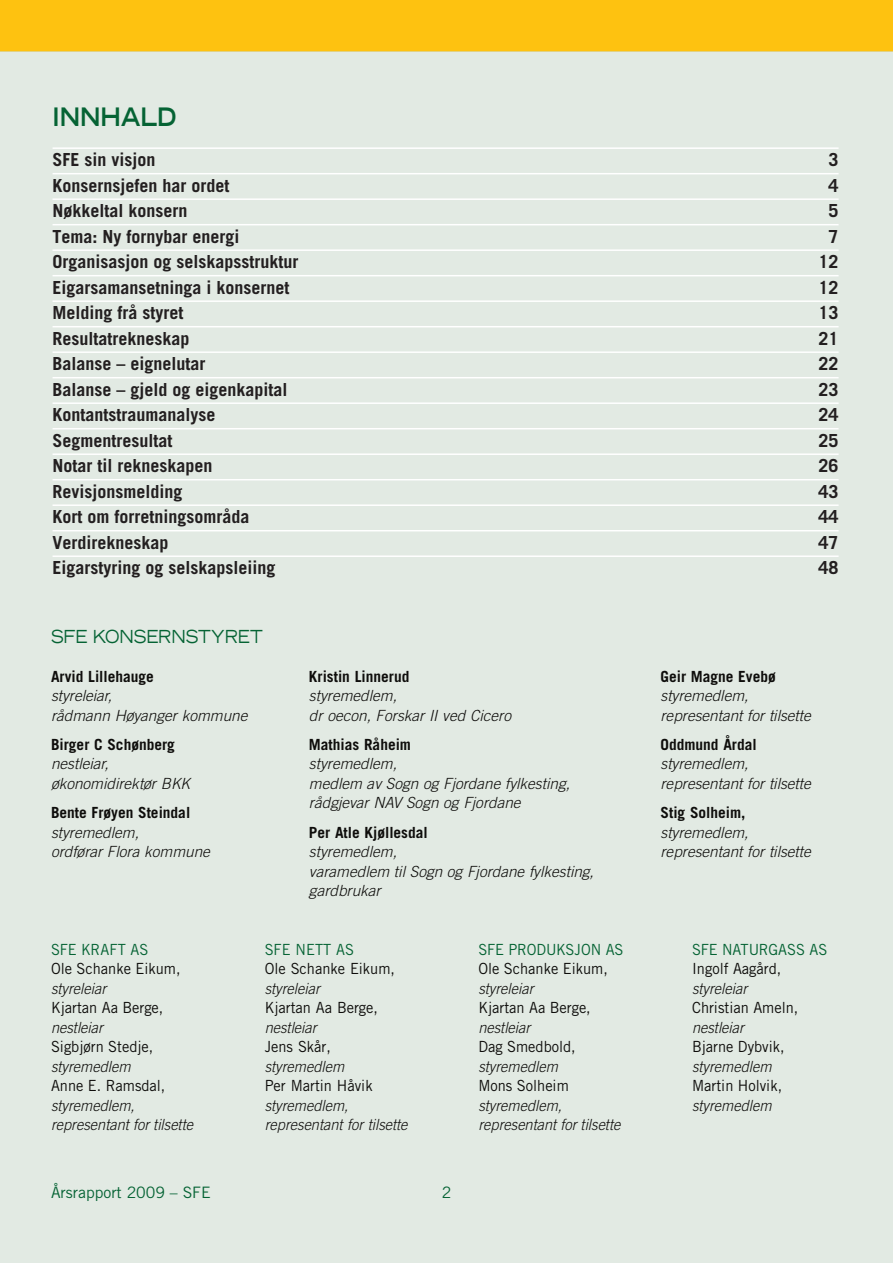
<style>
.page{position:relative;width:893px;height:1263px;background:#fff}
.page>*{position:absolute;margin:0;border:0;box-sizing:border-box;transform-origin:0 0}
.t1{font:700 expanded 25.5px "Trade Gothic LT Std";color:#056334;scale:.85 1}
.t2{font:700 18px "Trade Gothic LT Std";color:#231f20}
.t3{font:expanded 18px "Trade Gothic LT Std";letter-spacing:-.01em;color:#056334;scale:.85 1}
.t4{font:15.75px "Trade Gothic LT Std";color:#056334}
.t5{font:italic 300 15.3px/19.5px "Trade Gothic LT Std";color:#0e0d0b}
.t6{font:italic 300 15.3px/19.5px "Trade Gothic LT Std";color:#0e0d0b;scale:.95 1}
.t7{font:15.3px "Trade Gothic LT Std";color:#0e0d0b;scale:.95 1}
.t8{font:700 15.3px "Trade Gothic LT Std";color:#0e0d0b}
.t9{font:15.3px "Trade Gothic LT Std";letter-spacing:-.01em;color:#056334;scale:.95 1}
</style>
<div class="page">
<div style="left:0;top:0;width:893px;height:51px;background:#fec210"></div>
<div style="left:0;top:51px;width:893px;height:1212px;background:#e2eae3"></div>
<hr style="left:53px;top:147px;width:786px;height:2px;background:#fff">
<hr style="left:53px;top:173px;width:786px;height:1px;background:#fff">
<hr style="left:53px;top:198px;width:786px;height:2px;background:#fff">
<hr style="left:53px;top:224px;width:786px;height:1px;background:#fff">
<hr style="left:53px;top:249px;width:786px;height:2px;background:#fff">
<hr style="left:53px;top:275px;width:786px;height:1px;background:#fff">
<hr style="left:53px;top:300px;width:786px;height:2px;background:#fff">
<hr style="left:53px;top:326px;width:786px;height:1px;background:#fff">
<hr style="left:53px;top:351px;width:786px;height:2px;background:#fff">
<hr style="left:53px;top:377px;width:786px;height:1px;background:#fff">
<hr style="left:53px;top:402px;width:786px;height:2px;background:#fff">
<hr style="left:53px;top:428px;width:786px;height:1px;background:#fff">
<hr style="left:53px;top:453px;width:786px;height:2px;background:#fff">
<hr style="left:53px;top:479px;width:786px;height:1px;background:#fff">
<hr style="left:53px;top:504px;width:786px;height:2px;background:#fff">
<hr style="left:53px;top:530px;width:786px;height:1px;background:#fff">
<hr style="left:53px;top:555px;width:786px;height:2px;background:#fff">
<h1 class="t1" style="left:53px;top:100px;width:147px">INNHALD</h1>
<p class="t2" style="left:53px;top:149px;width:104px">SFE sin visjon</p>
<p class="t2" style="left:829px;top:149px;width:12px">3</p>
<p class="t2" style="left:53px;top:174px;width:178px">Konsernsjefen har ordet</p>
<p class="t2" style="left:829px;top:174px;width:12px">4</p>
<p class="t2" style="left:53px;top:200px;width:136px">Nøkkeltal konsern</p>
<p class="t2" style="left:829px;top:200px;width:12px">5</p>
<p class="t2" style="left:53px;top:225px;width:188px">Tema: Ny fornybar energi</p>
<p class="t2" style="left:829px;top:225px;width:12px">7</p>
<p class="t2" style="left:53px;top:251px;width:247px">Organisasjon og selskapsstruktur</p>
<p class="t2" style="left:819px;top:251px;width:22px">12</p>
<p class="t2" style="left:53px;top:276px;width:238px">Eigarsamansetninga i konsernet</p>
<p class="t2" style="left:819px;top:276px;width:22px">12</p>
<p class="t2" style="left:53px;top:302px;width:133px">Melding frå styret</p>
<p class="t2" style="left:819px;top:302px;width:22px">13</p>
<p class="t2" style="left:53px;top:327px;width:138px">Resultatrekneskap</p>
<p class="t2" style="left:819px;top:327px;width:22px">21</p>
<p class="t2" style="left:53px;top:353px;width:155px">Balanse – eignelutar</p>
<p class="t2" style="left:819px;top:353px;width:22px">22</p>
<p class="t2" style="left:53px;top:378px;width:237px">Balanse – gjeld og eigenkapital</p>
<p class="t2" style="left:819px;top:378px;width:22px">23</p>
<p class="t2" style="left:53px;top:404px;width:164px">Kontantstraumanalyse</p>
<p class="t2" style="left:819px;top:404px;width:22px">24</p>
<p class="t2" style="left:53px;top:429px;width:122px">Segmentresultat</p>
<p class="t2" style="left:819px;top:429px;width:22px">25</p>
<p class="t2" style="left:53px;top:455px;width:162px">Notar til rekneskapen</p>
<p class="t2" style="left:819px;top:455px;width:22px">26</p>
<p class="t2" style="left:53px;top:480px;width:131px">Revisjonsmelding</p>
<p class="t2" style="left:819px;top:480px;width:22px">43</p>
<p class="t2" style="left:53px;top:506px;width:198px">Kort om forretningsområda</p>
<p class="t2" style="left:819px;top:506px;width:22px">44</p>
<p class="t2" style="left:53px;top:531px;width:117px">Verdirekneskap</p>
<p class="t2" style="left:819px;top:531px;width:22px">47</p>
<p class="t2" style="left:53px;top:557px;width:224px">Eigarstyring og selskapsleiing</p>
<p class="t2" style="left:819px;top:557px;width:22px">48</p>
<p class="t3" style="left:51px;top:624px;width:251px">SFE KONSERNSTYRET</p>
<p class="t8" style="left:51px;top:667px;width:104px">Arvid Lillehauge</p>
<p class="t5" style="left:51px;top:686px;width:198px">styreleiar,<br>rådmann Høyanger kommune</p>
<p class="t8" style="left:51px;top:735px;width:125px">Birger C Schønberg</p>
<p class="t5" style="left:51px;top:754px;width:140px">nestleiar, økonomidirektør BKK</p>
<p class="t8" style="left:51px;top:803px;width:141px">Bente Frøyen Steindal</p>
<p class="t5" style="left:51px;top:823px;width:160px">styremedlem,<br>ordførar Flora kommune</p>
<p class="t8" style="left:309px;top:667px;width:102px">Kristin Linnerud</p>
<p class="t5" style="left:309px;top:686px;width:204px">styremedlem,<br>dr oecon, Forskar II ved Cicero</p>
<p class="t8" style="left:309px;top:735px;width:104px">Mathias Råheim</p>
<p class="t5" style="left:309px;top:754px;width:262px">styremedlem,<br>medlem av Sogn og Fjordane fylkesting, rådgjevar NAV Sogn og Fjordane</p>
<p class="t8" style="left:309px;top:823px;width:120px">Per Atle Kjøllesdal</p>
<p class="t5" style="left:309px;top:842px;width:286px">styremedlem,<br>varamedlem til Sogn og Fjordane fylkesting, gardbrukar</p>
<p class="t9" style="left:51px;top:940px;width:104px">SFE Kraft AS</p>
<p class="t7" style="left:51px;top:959px;width:138px">Ole Schanke Eikum,</p>
<p class="t6" style="left:51px;top:979px;width:60px">styreleiar</p>
<p class="t7" style="left:51px;top:998px;width:120px">Kjartan Aa Berge,</p>
<p class="t6" style="left:51px;top:1018px;width:56px">nestleiar</p>
<p class="t7" style="left:51px;top:1037px;width:109px">Sigbjørn Stedje,</p>
<p class="t6" style="left:51px;top:1057px;width:85px">styremedlem</p>
<p class="t7" style="left:51px;top:1076px;width:122px">Anne E. Ramsdal,</p>
<p class="t6" style="left:51px;top:1096px;width:151px">styremedlem, representant for tilsette</p>
<p class="t9" style="left:265px;top:940px;width:96px">SFE Nett AS</p>
<p class="t7" style="left:265px;top:959px;width:139px">Ole Schanke Eikum,</p>
<p class="t6" style="left:265px;top:979px;width:60px">styreleiar</p>
<p class="t7" style="left:265px;top:998px;width:121px">Kjartan Aa Berge,</p>
<p class="t6" style="left:265px;top:1018px;width:56px">nestleiar</p>
<p class="t7" style="left:265px;top:1037px;width:71px">Jens Skår,</p>
<p class="t6" style="left:265px;top:1057px;width:85px">styremedlem</p>
<p class="t7" style="left:265px;top:1076px;width:115px">Per Martin Håvik</p>
<p class="t6" style="left:265px;top:1096px;width:152px">styremedlem, representant for tilsette</p>
<p class="t4" style="left:51px;top:1183px;width:161px">Årsrapport 2009 – SFE</p>
<p class="t4" style="left:442px;top:1183px;width:11px">2</p>
<p class="t9" style="left:478px;top:940px;width:92px">SFE Produksjon</p>
<p class="t9" style="left:606px;top:940px;width:20px">AS</p>
<p class="t7" style="left:478px;top:959px;width:138px">Ole Schanke Eikum,</p>
<p class="t6" style="left:478px;top:979px;width:60px">styreleiar</p>
<p class="t7" style="left:478px;top:998px;width:120px">Kjartan Aa Berge,</p>
<p class="t6" style="left:478px;top:1018px;width:56px">nestleiar</p>
<p class="t7" style="left:478px;top:1037px;width:104px">Dag Smedbold,</p>
<p class="t6" style="left:478px;top:1057px;width:85px">styremedlem</p>
<p class="t7" style="left:478px;top:1076px;width:97px">Mons Solheim</p>
<p class="t6" style="left:478px;top:1096px;width:151px">styremedlem, representant for tilsette</p>
<p class="t8" style="left:660px;top:667px;width:117px">Geir Magne Evebø</p>
<p class="t5" style="left:660px;top:686px;width:152px">styremedlem, representant for tilsette</p>
<p class="t8" style="left:660px;top:735px;width:98px">Oddmund Årdal</p>
<p class="t5" style="left:660px;top:754px;width:152px">styremedlem, representant for tilsette</p>
<p class="t8" style="left:660px;top:803px;width:87px">Stig Solheim,</p>
<p class="t5" style="left:660px;top:823px;width:152px">styremedlem, representant for tilsette</p>
<p class="t9" style="left:692px;top:940px;width:144px">SFE Naturgass AS</p>
<p class="t7" style="left:692px;top:959px;width:95px">Ingolf Aagård,</p>
<p class="t6" style="left:692px;top:979px;width:60px">styreleiar</p>
<p class="t7" style="left:692px;top:998px;width:113px">Christian Ameln,</p>
<p class="t6" style="left:692px;top:1018px;width:56px">nestleiar</p>
<p class="t7" style="left:692px;top:1037px;width:99px">Bjarne Dybvik,</p>
<p class="t6" style="left:692px;top:1057px;width:85px">styremedlem</p>
<p class="t7" style="left:692px;top:1076px;width:96px">Martin Holvik,</p>
<p class="t6" style="left:692px;top:1096px;width:85px">styremedlem</p>
</div>
